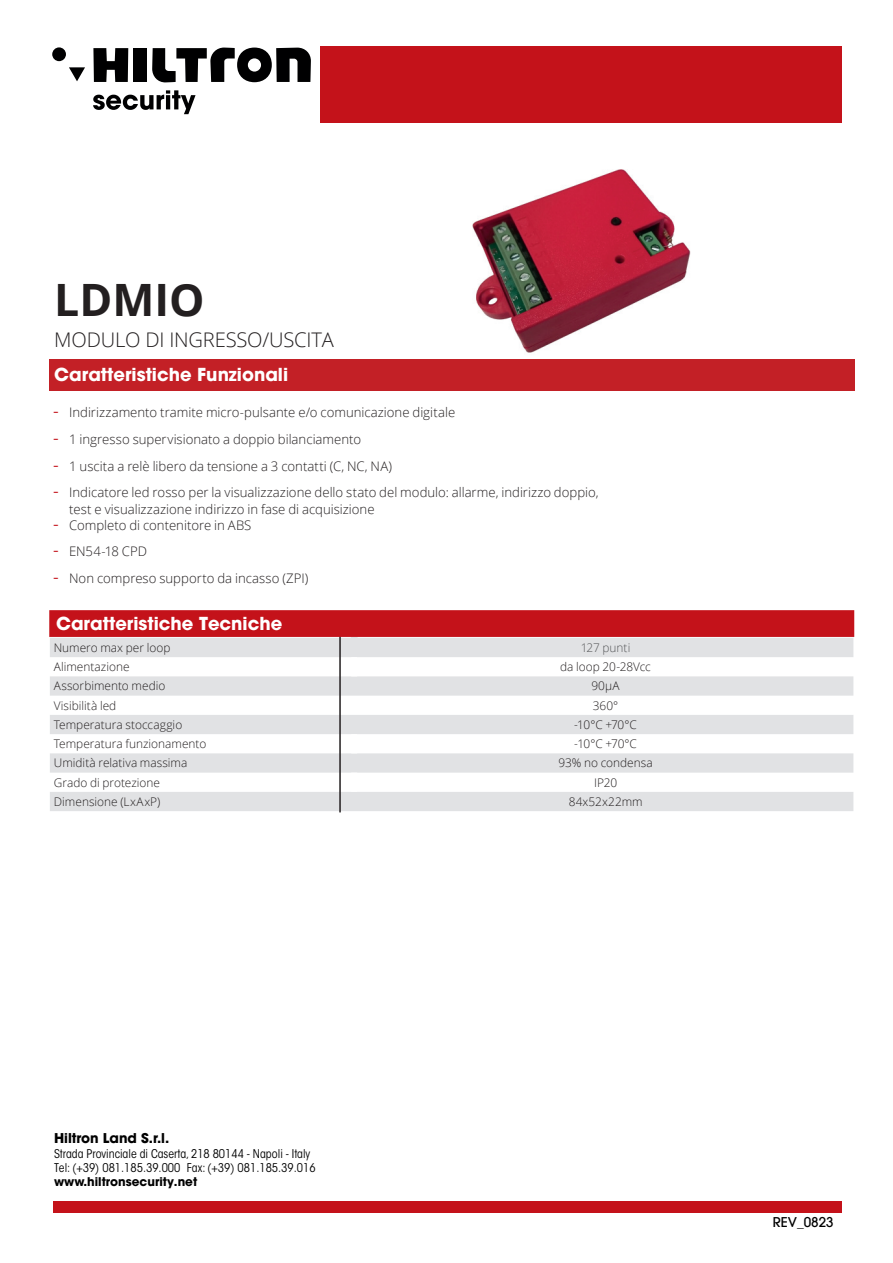
<style>
.page{position:relative;width:893px;height:1263px;background:#fff}
.page>*{position:absolute;margin:0;border:0;box-sizing:border-box;transform-origin:0 0}
.t1{font:700 44.55px "Open Sans";color:#231f20}
.t2{font:300 20.1px "Open Sans";letter-spacing:-.01em;color:#231f20}
.t3{font:700 17.85px "Avant Garde LT";color:#fff}
.t4{font:700 13.5px "Avant Garde LT";color:#010101}
.t5{font:13.5px "Avant Garde LT Medium";color:#000101}
.t6{font:300 13.2px/17px "Open Sans";color:#231f20}
.t7{font:condensed 12px/14px "ITC Avant Garde Std";color:#010101}
.t8{font:700 12px "Avant Garde LT";color:#010101}
.t9{font:300 11.85px "Open Sans";color:#231f20}
.t10{font:300 11.85px "Open Sans";color:#57585a}
.s1{font-family:"Avant Garde";font-weight:400;font-stretch:condensed;font-size:16.95px;color:#c4121a}
.s2{font-family:"Avant Garde LT Medium"}
</style>
<div class="page">
<img style="left:472px;top:169px;width:219px;height:184px">
<svg style="left:50px;top:637px;width:803px;height:174px;fill:#e1e2e4"></svg>
<hr style="left:50px;top:635px;width:301px;height:3px;background:#fff">
<hr style="left:358px;top:635px;width:495px;height:3px;background:#fff">
<div style="left:351px;top:657px;width:6px;height:19px;background:#fff"></div>
<div style="left:351px;top:734px;width:6px;height:19px;background:#fff"></div>
<div style="left:351px;top:773px;width:6px;height:19px;background:#fff"></div>
<div style="left:49px;top:360px;width:805px;height:31px;background:#c32026"></div>
<hr style="left:339px;top:631px;width:2px;height:181px;background:#231f20">
<svg style="left:49px;top:610px;width:805px;height:27px;background:#c4141c"></svg>
<div style="left:320px;top:47px;width:521px;height:76px;background:#c4121a"></div>
<div style="left:54px;top:1201px;width:787px;height:11px;background:#c4121a"></div>
<svg style="left:93px;top:90px;width:103px;height:24px"></svg>
<svg style="left:69px;top:67px;width:16px;height:14px"></svg>
<div style="left:52px;top:47px;width:14px;height:14px;background:#000001;border-radius:50%"></div>
<svg style="left:93px;top:48px;width:35px;height:34px"></svg>
<div style="left:134px;top:48px;width:13px;height:34px;background:#000001"></div>
<svg style="left:152px;top:47px;width:159px;height:36px"></svg>
<h1 class="t1" style="left:54px;top:268px;width:152px">LDMIO</h1>
<h2 class="t2" style="left:54px;top:326px;width:281px">MODULO DI INGRESSO/USCITA</h2>
<h3 class="t3" style="left:54px;top:363px;width:235px">Caratteristiche Funzionali</h3>
<p class="t6" style="left:53px;top:404px;width:404px"><span class="s1">-</span> Indirizzamento tramite micro-pulsante e/o comunicazione digitale</p>
<p class="t6" style="left:53px;top:430px;width:310px"><span class="s1">-</span> 1 ingresso supervisionato a doppio bilanciamento</p>
<p class="t6" style="left:53px;top:457px;width:340px"><span class="s1">-</span> 1 uscita a relè libero da tensione a 3 contatti (C, NC, NA)</p>
<p class="t6" style="left:69px;top:484px;width:531px;text-indent:-16px"><span class="s1">-</span> Indicatore led rosso per la visualizzazione dello stato del modulo: allarme, indirizzo doppio, test e visualizzazione indirizzo in fase di acquisizione</p>
<p class="t6" style="left:53px;top:516px;width:200px"><span class="s1">-</span> Completo di contenitore in ABS</p>
<p class="t6" style="left:53px;top:543px;width:95px"><span class="s1">-</span> EN54-18 CPD</p>
<p class="t6" style="left:53px;top:569px;width:257px"><span class="s1">-</span> Non compreso supporto da incasso (ZPI)</p>
<h3 class="t3" style="left:56px;top:612px;width:228px">Caratteristiche Tecniche</h3>
<p class="t9" style="left:54px;top:639px;width:118px">Numero max per loop</p>
<p class="t10" style="left:581px;top:639px;width:51px">127 punti</p>
<p class="t9" style="left:54px;top:659px;width:77px">Alimentazione</p>
<p class="t9" style="left:560px;top:659px;width:92px">da loop 20-28Vcc</p>
<p class="t9" style="left:54px;top:678px;width:113px">Assorbimento medio</p>
<p class="t9" style="left:591px;top:678px;width:30px">90µA</p>
<p class="t9" style="left:54px;top:697px;width:64px">Visibilità led</p>
<p class="t9" style="left:593px;top:697px;width:27px">360°</p>
<p class="t9" style="left:54px;top:716px;width:130px">Temperatura stoccaggio</p>
<p class="t9" style="left:574px;top:716px;width:64px">-10°C +70°C</p>
<p class="t9" style="left:54px;top:736px;width:154px">Temperatura funzionamento</p>
<p class="t9" style="left:574px;top:736px;width:64px">-10°C +70°C</p>
<p class="t9" style="left:54px;top:755px;width:135px">Umidità relativa massima</p>
<p class="t9" style="left:559px;top:755px;width:96px">93% no condensa</p>
<p class="t9" style="left:54px;top:774px;width:108px">Grado di protezione</p>
<p class="t9" style="left:594px;top:774px;width:25px">IP20</p>
<p class="t9" style="left:54px;top:793px;width:108px">Dimensione (LxAxP)</p>
<p class="t9" style="left:569px;top:793px;width:76px">84x52x22mm</p>
<p class="t4" style="left:54px;top:1129px;width:117px">Hiltron Land S.r.l.</p>
<p class="t7" style="left:54px;top:1146px;width:263px">Strada Provinciale di Caserta, 218 80144 - Napoli - Italy<br>Tel: (+39) 081.185.39.000 Fax: (+39) 081.185.39.016</p>
<p class="t8" style="left:54px;top:1174px;width:145px">www.hiltronsecurity.<span class="s2">net</span></p>
<p class="t5" style="left:773px;top:1214px;width:62px">REV_0823</p>
</div>
